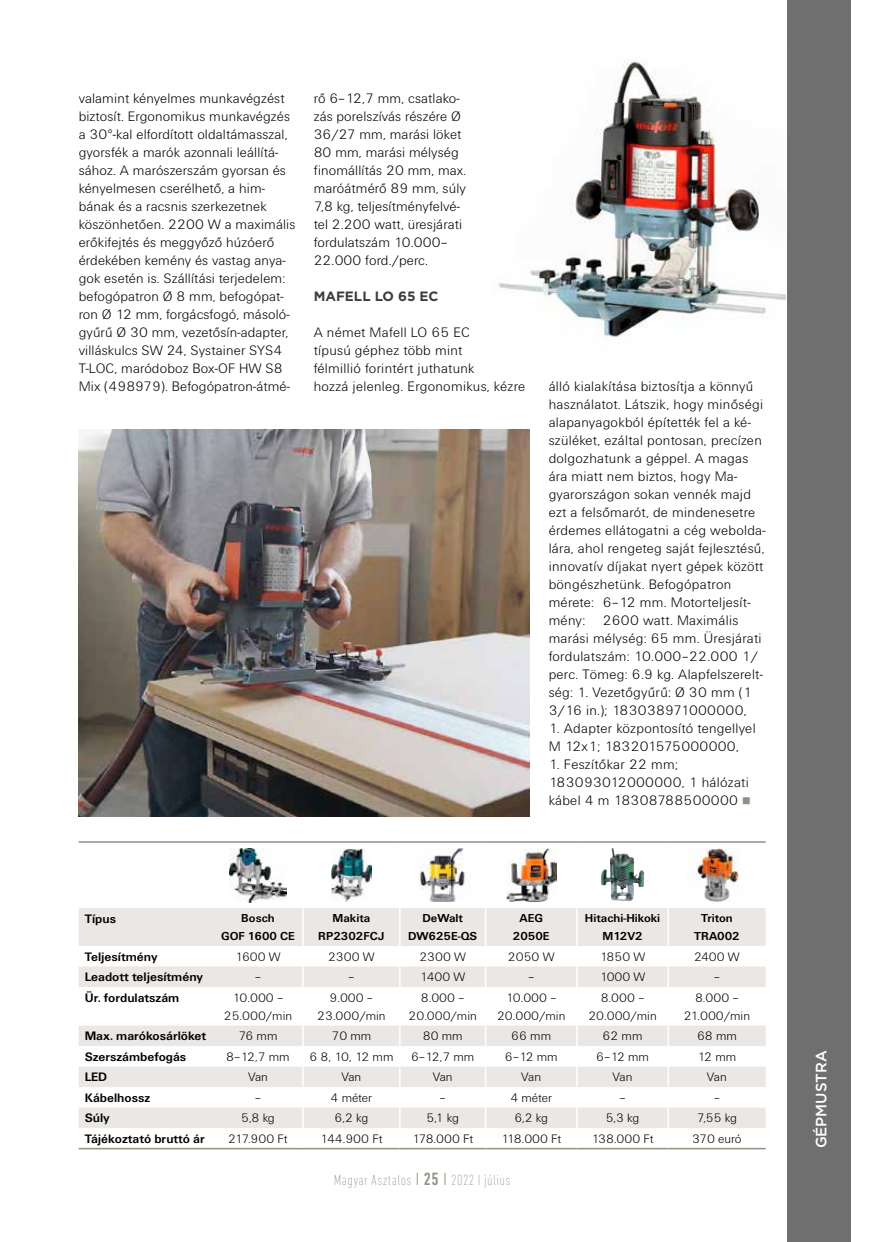
<style>
.page{position:relative;width:872px;height:1242px;background:#fff}
.page>*{position:absolute;margin:0;border:0;box-sizing:border-box;transform-origin:0 0}
.t1{font:200 condensed 15px "DIN Next LT Pro";letter-spacing:.03em;color:#968e82}
.t2{font:500 15px "Gotham";color:#fff}
.t3{font:14.25px/18px "U001 Lig";letter-spacing:.01em;color:#000}
.t4{font:700 13.5px "Gotham";color:#3c3c3b}
.t5{font:12.75px/18px "U001 Lig";color:#000;text-align:center}
.t6{font:700 12.75px "U001";color:#000}
.t7{font:700 12px/18px "U001";color:#000;text-align:center}
.s1{font-family:"Liberation Sans";color:#968e82}
.s2{font-weight:300;font-size:18px}
.s3{font-weight:500;font-size:18px}
</style>
<div class="page">
<div style="left:787px;top:0;width:63px;height:1242px;background:#706f6f"></div>
<svg style="left:79px;top:908px;width:686px;height:220px;fill:#eae7e5"></svg>
<hr style="left:79px;top:841px;width:134px;height:1px;background:#968e82">
<hr style="left:213px;top:841px;width:90px;height:1px;background:#968e82">
<hr style="left:303px;top:841px;width:97px;height:1px;background:#968e82">
<hr style="left:400px;top:841px;width:85px;height:1px;background:#968e82">
<hr style="left:485px;top:841px;width:92px;height:1px;background:#968e82">
<hr style="left:577px;top:841px;width:91px;height:1px;background:#968e82">
<hr style="left:668px;top:841px;width:97px;height:1px;background:#968e82">
<hr style="left:79px;top:1147px;width:134px;height:2px;background:#968e82">
<hr style="left:213px;top:1147px;width:90px;height:2px;background:#968e82">
<hr style="left:303px;top:1147px;width:97px;height:2px;background:#968e82">
<hr style="left:400px;top:1147px;width:85px;height:2px;background:#968e82">
<hr style="left:485px;top:1147px;width:92px;height:2px;background:#968e82">
<hr style="left:577px;top:1147px;width:91px;height:2px;background:#968e82">
<hr style="left:668px;top:1147px;width:97px;height:2px;background:#968e82">
<hr style="left:302px;top:908px;width:2px;height:38px;background:#fff">
<hr style="left:399px;top:908px;width:1px;height:38px;background:#fff">
<hr style="left:485px;top:908px;width:1px;height:38px;background:#fff">
<hr style="left:576px;top:908px;width:1px;height:38px;background:#fff">
<hr style="left:667px;top:908px;width:2px;height:38px;background:#fff">
<hr style="left:302px;top:946px;width:2px;height:20px;background:#fff">
<hr style="left:667px;top:946px;width:2px;height:20px;background:#fff">
<hr style="left:302px;top:966px;width:2px;height:21px;background:#fff">
<svg style="left:399px;top:946px;width:1px;height:41px"></svg>
<svg style="left:485px;top:946px;width:1px;height:41px"></svg>
<svg style="left:576px;top:946px;width:1px;height:41px"></svg>
<hr style="left:667px;top:966px;width:2px;height:21px;background:#fff">
<hr style="left:302px;top:987px;width:2px;height:38px;background:#fff">
<hr style="left:399px;top:987px;width:1px;height:38px;background:#fff">
<hr style="left:485px;top:987px;width:1px;height:38px;background:#fff">
<hr style="left:576px;top:987px;width:1px;height:38px;background:#fff">
<hr style="left:667px;top:987px;width:2px;height:38px;background:#fff">
<hr style="left:302px;top:1025px;width:2px;height:21px;background:#fff">
<hr style="left:667px;top:1025px;width:2px;height:21px;background:#fff">
<hr style="left:302px;top:1046px;width:2px;height:20px;background:#fff">
<hr style="left:667px;top:1046px;width:2px;height:20px;background:#fff">
<hr style="left:302px;top:1066px;width:2px;height:21px;background:#fff">
<hr style="left:667px;top:1066px;width:2px;height:21px;background:#fff">
<hr style="left:302px;top:1087px;width:2px;height:20px;background:#fff">
<hr style="left:667px;top:1087px;width:2px;height:20px;background:#fff">
<hr style="left:302px;top:1107px;width:2px;height:21px;background:#fff">
<hr style="left:667px;top:1107px;width:2px;height:21px;background:#fff">
<svg style="left:399px;top:1025px;width:1px;height:103px"></svg>
<svg style="left:485px;top:1025px;width:1px;height:103px"></svg>
<svg style="left:576px;top:1025px;width:1px;height:103px"></svg>
<img style="left:230px;top:848px;width:56px;height:54px">
<img style="left:331px;top:848px;width:40px;height:54px">
<img style="left:419px;top:848px;width:46px;height:53px">
<img style="left:506px;top:848px;width:50px;height:53px">
<img style="left:601px;top:848px;width:33px;height:53px">
<img style="left:687px;top:848px;width:53px;height:54px">
<img style="left:79px;top:429px;width:450px;height:387px">
<img style="left:498px;top:60px;width:288px;height:278px">
<p class="t3" style="left:79px;top:90px;width:218px">valamint kényelmes munkavégzést biztosít. Ergonomikus munkavégzés a 30°-kal elfordított oldaltámasszal, gyorsfék a marók azonnali leállítá&shy;sához. A marószerszám gyorsan és kényelmesen cserélhető, a him&shy;bának és a racsnis szerkezetnek köszönhetően. 2200 W a maximális erőkifejtés és meggyőző húzóerő érdekében kemény és vastag anya&shy;gok esetén is. Szállítási terjedelem: befogópatron Ø 8 mm, befogópat&shy;ron Ø 12 mm, forgácsfogó, másoló&shy;gyűrű Ø 30 mm, vezetősín-adapter, villáskulcs SW 24, Systainer SYS4<br>T-LOC, maródoboz Box-OF HW S8<br>Mix (498979). Befogópatron-átmé-</p>
<p class="t3" style="left:314px;top:89px;width:154px">rő 6–12,7 mm, csatlako&shy;zás porelszívás részére Ø<br>36/27 mm, marási löket<br>80 mm, marási mélység finomállítás 20 mm, max. maróátmérő 89 mm, súly<br>7,8 kg, teljesítményfelvé&shy;tel 2.200 watt, üresjárati fordulatszám 10.000–<br>22.000 ford./perc.</p>
<p class="t4" style="left:314px;top:287px;width:126px">MAFELL LO 65 EC</p>
<p class="t3" style="left:314px;top:324px;width:213px">A német Mafell LO 65 EC<br>típusú géphez több mint<br>félmillió forintért juthatunk<br>hozzá jelenleg. Ergonomikus, kézre</p>
<p class="t3" style="left:548px;top:378px;width:218px">álló kialakítása biztosítja a könnyű használatot. Látszik, hogy minőségi alapanyagokból építették fel a ké&shy;szüléket, ezáltal pontosan, precízen dolgozhatunk a géppel. A magas ára miatt nem biztos, hogy Ma&shy;gyarországon sokan vennék majd ezt a felsőmarót, de mindenesetre érdemes ellátogatni a cég webolda&shy;lára, ahol rengeteg saját fejlesztésű, innovatív díjakat nyert gépek között böngészhetünk. Befogópatron mérete: 6–12 mm. Motorteljesít&shy;mény: 2600 watt. Maximális marási mélység: 65 mm. Üresjárati fordulatszám: 10.000–22.000 1/ perc. Tömeg: 6.9 kg. Alapfelszerelt&shy;ség: 1. Vezetőgyűrű: Ø 30 mm (1<br>3/16 in.); 183038971000000,</p>
<p class="t3" style="left:548px;top:719px;width:208px">1. Adapter központosító tengellyel<br>M 12x1; 183201575000000,</p>
<p class="t3" style="left:548px;top:755px;width:204px">1. Feszítőkar 22 mm;<br>183093012000000, 1 hálózati kábel 4 m 18308788500000 <span class="s1">■</span></p>
<p class="t6" style="left:85px;top:911px;width:33px">Típus</p>
<p class="t7" style="left:221px;top:909px;width:75px">Bosch<br>GOF 1600 CE</p>
<p class="t7" style="left:318px;top:909px;width:68px">Makita<br>RP2302FCJ</p>
<p class="t7" style="left:408px;top:909px;width:71px">DeWalt<br>DW625E-QS</p>
<p class="t7" style="left:513px;top:909px;width:38px">AEG<br>2050E</p>
<p class="t7" style="left:585px;top:909px;width:77px">Hitachi-Hikoki<br>M12V2</p>
<p class="t7" style="left:694px;top:909px;width:47px">Triton<br>TRA002</p>
<p class="t6" style="left:85px;top:949px;width:74px">Teljesítmény</p>
<p class="t5" style="left:235px;top:947px;width:47px">1600 W</p>
<p class="t5" style="left:328px;top:947px;width:48px">2300 W</p>
<p class="t5" style="left:419px;top:947px;width:48px">2300 W</p>
<p class="t5" style="left:508px;top:947px;width:48px">2050 W</p>
<p class="t5" style="left:600px;top:947px;width:47px">1850 W</p>
<p class="t5" style="left:694px;top:947px;width:47px">2400 W</p>
<p class="t6" style="left:85px;top:969px;width:120px">Leadott teljesítmény</p>
<p class="t5" style="left:255px;top:968px;width:8px">–</p>
<p class="t5" style="left:348px;top:968px;width:8px">–</p>
<p class="t5" style="left:420px;top:968px;width:47px">1400 W</p>
<p class="t5" style="left:528px;top:968px;width:8px">–</p>
<p class="t5" style="left:599px;top:968px;width:47px">1000 W</p>
<p class="t5" style="left:714px;top:968px;width:8px">–</p>
<p class="t6" style="left:85px;top:990px;width:96px">Ür. fordulatszám</p>
<p class="t5" style="left:224px;top:988px;width:70px">10.000 –<br>25.000/min</p>
<p class="t5" style="left:317px;top:988px;width:70px">9.000 –<br>23.000/min</p>
<p class="t5" style="left:408px;top:988px;width:70px">8.000 –<br>20.000/min</p>
<p class="t5" style="left:497px;top:988px;width:70px">10.000 –<br>20.000/min</p>
<p class="t5" style="left:588px;top:988px;width:70px">8.000 –<br>20.000/min</p>
<p class="t5" style="left:684px;top:988px;width:68px">8.000 –<br>21.000/min</p>
<p class="t6" style="left:85px;top:1028px;width:123px">Max. marókosárlöket</p>
<p class="t5" style="left:238px;top:1027px;width:40px">76 mm</p>
<p class="t5" style="left:331px;top:1027px;width:41px">70 mm</p>
<p class="t5" style="left:423px;top:1027px;width:41px">80 mm</p>
<p class="t5" style="left:511px;top:1027px;width:41px">66 mm</p>
<p class="t5" style="left:602px;top:1027px;width:41px">62 mm</p>
<p class="t5" style="left:697px;top:1027px;width:41px">68 mm</p>
<p class="t6" style="left:85px;top:1049px;width:103px">Szerszámbefogás</p>
<p class="t5" style="left:226px;top:1047px;width:65px">8–12,7 mm</p>
<p class="t5" style="left:309px;top:1047px;width:86px">6 8, 10, 12 mm</p>
<p class="t5" style="left:411px;top:1047px;width:65px">6–12,7 mm</p>
<p class="t5" style="left:505px;top:1047px;width:54px">6–12 mm</p>
<p class="t5" style="left:596px;top:1047px;width:54px">6–12 mm</p>
<p class="t5" style="left:697px;top:1047px;width:40px">12 mm</p>
<p class="t6" style="left:85px;top:1069px;width:24px">LED</p>
<p class="t5" style="left:248px;top:1068px;width:21px">Van</p>
<p class="t5" style="left:341px;top:1068px;width:21px">Van</p>
<p class="t5" style="left:433px;top:1068px;width:21px">Van</p>
<p class="t5" style="left:521px;top:1068px;width:21px">Van</p>
<p class="t5" style="left:612px;top:1068px;width:21px">Van</p>
<p class="t5" style="left:707px;top:1068px;width:21px">Van</p>
<p class="t6" style="left:85px;top:1090px;width:67px">Kábelhossz</p>
<p class="t5" style="left:255px;top:1088px;width:8px">–</p>
<p class="t5" style="left:330px;top:1088px;width:43px">4 méter</p>
<p class="t5" style="left:439px;top:1088px;width:8px">–</p>
<p class="t5" style="left:510px;top:1088px;width:43px">4 méter</p>
<p class="t5" style="left:619px;top:1088px;width:8px">–</p>
<p class="t5" style="left:713px;top:1088px;width:8px">–</p>
<p class="t6" style="left:85px;top:1110px;width:27px">Súly</p>
<p class="t5" style="left:241px;top:1109px;width:35px">5,8 kg</p>
<p class="t5" style="left:334px;top:1109px;width:35px">6,2 kg</p>
<p class="t5" style="left:426px;top:1109px;width:34px">5,1 kg</p>
<p class="t5" style="left:514px;top:1109px;width:35px">6,2 kg</p>
<p class="t5" style="left:605px;top:1109px;width:35px">5,3 kg</p>
<p class="t5" style="left:697px;top:1109px;width:42px">7,55 kg</p>
<p class="t6" style="left:85px;top:1131px;width:122px">Tájékoztató bruttó ár</p>
<p class="t5" style="left:228px;top:1129px;width:61px">217.900 Ft</p>
<p class="t5" style="left:320px;top:1129px;width:64px">144.900 Ft</p>
<p class="t5" style="left:412px;top:1129px;width:63px">178.000 Ft</p>
<p class="t5" style="left:501px;top:1129px;width:62px">118.000 Ft</p>
<p class="t5" style="left:591px;top:1129px;width:64px">138.000 Ft</p>
<p class="t5" style="left:692px;top:1129px;width:51px">370 euró</p>
<p class="t1" style="left:334px;top:1171px;width:178px">Magyar Asztalos <span class="s2">I</span> <span class="s3">25</span> <span class="s2">I</span> 2022 I július</p>
<p class="t2" style="left:811px;top:1148px;width:99px;rotate:-90deg">GÉPMUSTRA</p>
</div>
